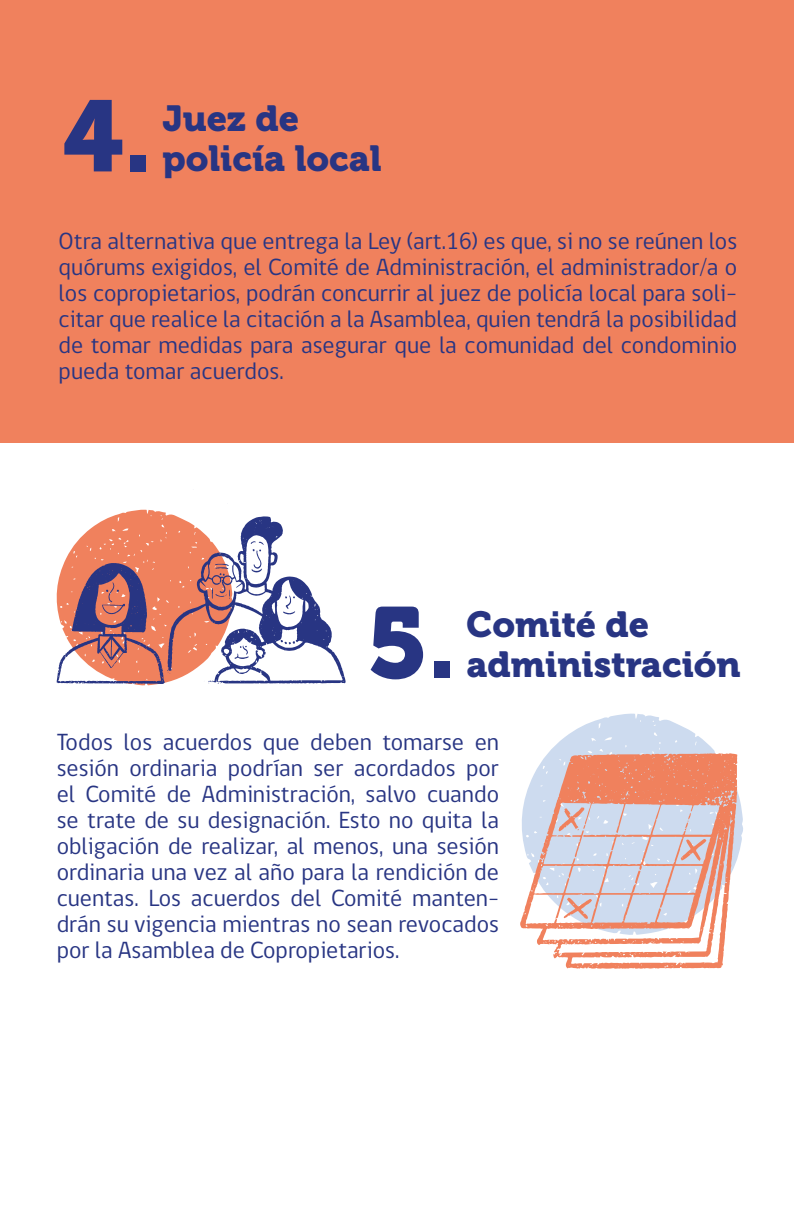
<style>
.page{position:relative;width:794px;height:1225px;background:#fff}
.page>*{position:absolute;margin:0;border:0;box-sizing:border-box;transform-origin:0 0}
.t1{font:100px "Museo 900";color:#283583}
.t2{font:36px/40px "Museo 900";color:#283583}
.t3{font:24px/26px "gob CL";color:#283583;text-align:justify}
</style>
<div class="page">
<div style="left:0;top:0;width:794px;height:442px;background:#f0815d"></div>
<svg style="left:56px;top:509px;width:290px;height:176px"></svg>
<svg style="left:548px;top:713px;width:195px;height:146px;fill:#cddbef"></svg>
<svg style="left:520px;top:753px;width:217px;height:216px"></svg>
<svg style="left:635px;top:870px;width:5px;height:15px"></svg>
<svg style="left:557px;top:807px;width:28px;height:50px"></svg>
<svg style="left:684px;top:813px;width:7px;height:17px"></svg>
<svg style="left:563px;top:897px;width:29px;height:22px"></svg>
<svg style="left:681px;top:838px;width:25px;height:23px"></svg>
<h1 class="t1" style="left:62px;top:80px;width:92px">4.</h1>
<h2 class="t2" style="left:163px;top:98px;width:221px">Juez de policía local</h2>
<p class="t3" style="left:59px;top:229px;width:680px">Otra alternativa que entrega la Ley (art.16) es que, si no se reúnen los quórums exigidos, el Comité de Administración, el administrador/a o los copropietarios, podrán concurrir al juez de policía local para soli&shy;citar que realice la citación a la Asamblea, quien tendrá la posibilidad de tomar medidas para asegurar que la comunidad del condominio pueda tomar acuerdos.</p>
<h1 class="t1" style="left:366px;top:586px;width:92px">5.</h1>
<h2 class="t2" style="left:466px;top:605px;width:276px">Comité de administración</h2>
<p class="t3" style="left:57px;top:730px;width:444px">Todos los acuerdos que deben tomarse en sesión ordinaria podrían ser acordados por el Comité de Administración, salvo cuando se trate de su designación. Esto no quita la obligación de realizar, al menos, una sesión ordinaria una vez al año para la rendición de cuentas. Los acuerdos del Comité manten&shy;drán su vigencia mientras no sean revocados por la Asamblea de Copropietarios.</p>
</div>
